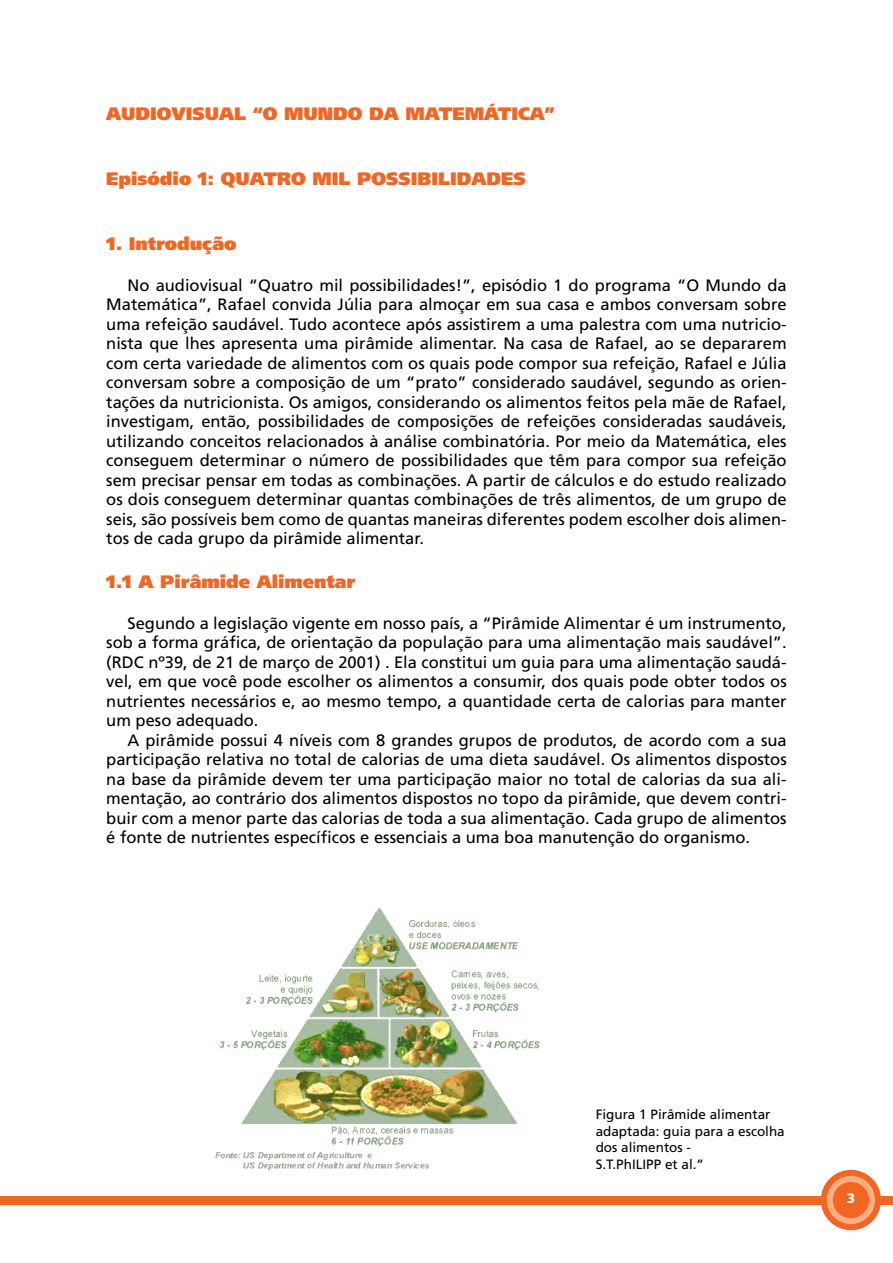
<style>
.page{position:relative;width:893px;height:1263px;background:#fff}
.page>*{position:absolute;margin:0;border:0;box-sizing:border-box;transform-origin:0 0}
.t1{font:900 18px "Frutiger LT Std";color:#f26522}
.t2{font:16.5px/19.5px "Frutiger LT Std";color:#000;text-align:justify}
.t3{font:13.5px/16.5px "Frutiger LT Std";color:#000}
.t4{font:900 13.5px "Frutiger";color:#fff}
</style>
<div class="page">
<div style="left:0;top:1196px;width:893px;height:8px;background:#f26522"></div>
<div style="left:821px;top:1170px;width:60px;height:60px;background:#f26522;border-radius:50%"></div>
<div style="left:827px;top:1176px;width:48px;height:48px;background:#faae81;border-radius:50%"></div>
<div style="left:833px;top:1182px;width:36px;height:36px;background:#f26522;border-radius:50%"></div>
<img style="left:215px;top:907px;width:325px;height:263px">
<p class="t1" style="left:106px;top:103px;width:450px">AUDIOVISUAL “O MUNDO DA MATEMÁTICA”</p>
<p class="t1" style="left:106px;top:168px;width:421px">Episódio 1: QUATRO MIL POSSIBILIDADES</p>
<p class="t1" style="left:106px;top:233px;width:132px">1. Introdução</p>
<p class="t2" style="left:106px;top:275px;width:682px;text-indent:21px">No audiovisual “Quatro mil possibilidades!”, episódio 1 do programa “O Mundo da Matemática”, Rafael convida Júlia para almoçar em sua casa e ambos conversam sobre uma refeição saudável. Tudo acontece após assistirem a uma palestra com uma nutricio&shy;nista que lhes apresenta uma pirâmide alimentar. Na casa de Rafael, ao se depararem com certa variedade de alimentos com os quais pode compor sua refeição, Rafael e Júlia conversam sobre a composição de um “prato” considerado saudável, segundo as orien&shy;tações da nutricionista. Os amigos, considerando os alimentos feitos pela mãe de Rafael, investigam, então, possibilidades de composições de refeições consideradas saudáveis, utilizando conceitos relacionados à análise combinatória. Por meio da Matemática, eles conseguem determinar o número de possibilidades que têm para compor sua refeição sem precisar pensar em todas as combinações. A partir de cálculos e do estudo realizado os dois conseguem determinar quantas combinações de três alimentos, de um grupo de seis, são possíveis bem como de quantas maneiras diferentes podem escolher dois alimen&shy;tos de cada grupo da pirâmide alimentar.</p>
<p class="t1" style="left:106px;top:571px;width:251px">1.1 A Pirâmide Alimentar</p>
<p class="t2" style="left:106px;top:613px;width:682px;text-indent:21px">Segundo a legislação vigente em nosso país, a “Pirâmide Alimentar é um instrumento, sob a forma gráfica, de orientação da população para uma alimentação mais saudável”. (RDC nº39, de 21 de março de 2001) . Ela constitui um guia para uma alimentação saudá&shy;vel, em que você pode escolher os alimentos a consumir, dos quais pode obter todos os nutrientes necessários e, ao mesmo tempo, a quantidade certa de calorias para manter um peso adequado.</p>
<p class="t2" style="left:106px;top:730px;width:682px;text-indent:21px">A pirâmide possui 4 níveis com 8 grandes grupos de produtos, de acordo com a sua participação relativa no total de calorias de uma dieta saudável. Os alimentos dispostos na base da pirâmide devem ter uma participação maior no total de calorias da sua ali&shy;mentação, ao contrário dos alimentos dispostos no topo da pirâmide, que devem contri&shy;buir com a menor parte das calorias de toda a sua alimentação. Cada grupo de alimentos é fonte de nutrientes específicos e essenciais a uma boa manutenção do organismo.</p>
<p class="t3" style="left:596px;top:1106px;width:191px">Figura 1 Pirâmide alimentar adaptada: guia para a escolha dos alimentos -<br>S.T.PhILIPP et al.”</p>
<p class="t4" style="left:847px;top:1190px;width:10px">3</p>
</div>
